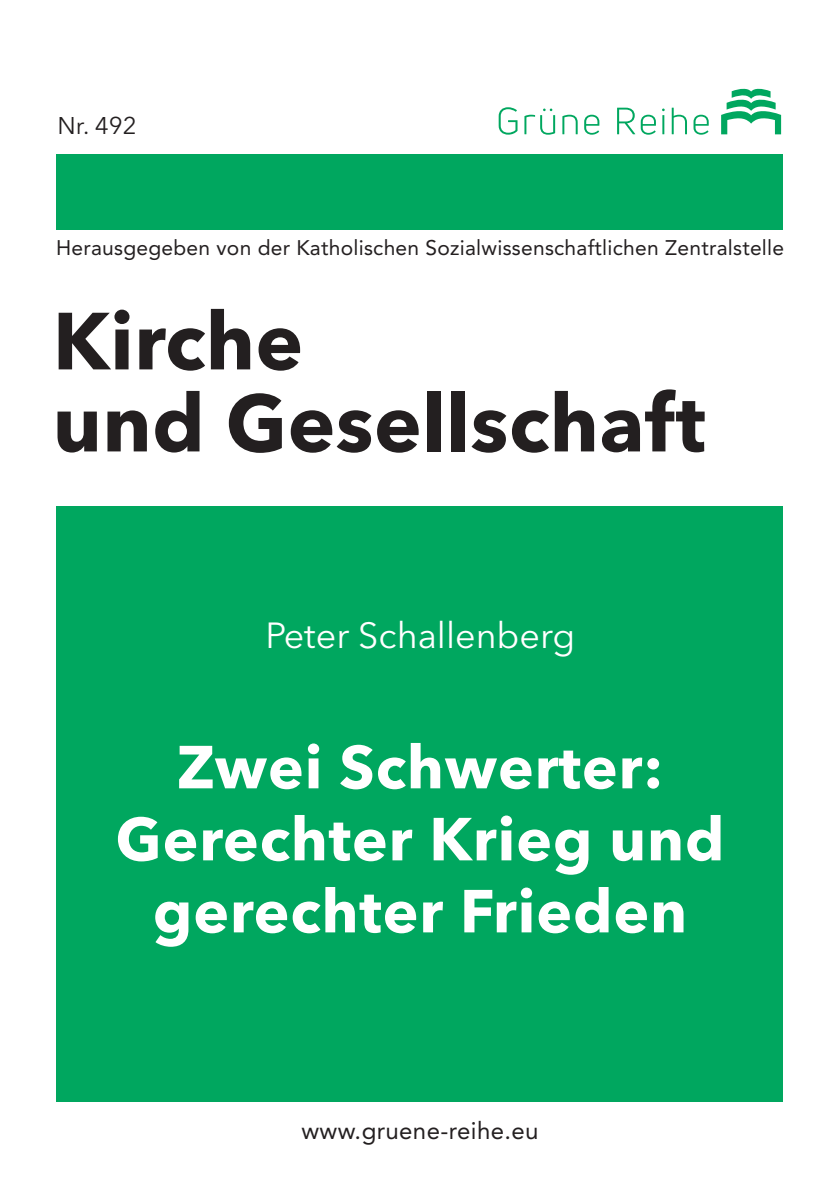
<style>
.page{position:relative;width:840px;height:1191px;background:#fff}
.page>*{position:absolute;margin:0;border:0;box-sizing:border-box;transform-origin:0 0}
.t1{font:700 80px/82px "Avenir Next LT Pro";letter-spacing:.005em;color:#231f20}
.t2{font:700 60px/72px "Avenir Next LT Pro";letter-spacing:.015em;color:#fff;text-align:center}
.t3{font:36px "Avenir Next LT Pro";color:#fff}
.t4{font:24px "Avenir LT Std";letter-spacing:.015em;color:#231f20}
.t5{font:24px "Avenir Next LT Pro";color:#231f20}
.t6{font:21px "Avenir LT Std";letter-spacing:.01em;color:#231f20}
</style>
<div class="page">
<div style="left:57px;top:154px;width:725px;height:76px;background:#00a75f"></div>
<div style="left:57px;top:506px;width:725px;height:595px;background:#00a75f"></div>
<svg style="left:721px;top:88px;width:59px;height:46px"></svg>
<svg style="left:498px;top:107px;width:19px;height:28px"></svg>
<svg style="left:524px;top:109px;width:31px;height:26px"></svg>
<svg style="left:562px;top:115px;width:15px;height:19px"></svg>
<svg style="left:584px;top:115px;width:15px;height:20px"></svg>
<svg style="left:617px;top:108px;width:38px;height:27px"></svg>
<svg style="left:662px;top:108px;width:2px;height:26px"></svg>
<svg style="left:671px;top:108px;width:15px;height:26px"></svg>
<svg style="left:693px;top:115px;width:15px;height:20px"></svg>
<p class="t5" style="left:57px;top:111px;width:81px">Nr. 492</p>
<p class="t6" style="left:56px;top:236px;width:729px">Herausgegeben von der Katholischen Sozialwissenschaftlichen Zentralstelle</p>
<h1 class="t1" style="left:53px;top:300px;width:654px">Kirche<br>und Gesellschaft</h1>
<h3 class="t3" style="left:265px;top:614px;width:311px">Peter Schallenberg</h3>
<h2 class="t2" style="left:115px;top:730px;width:610px">Zwei Schwerter:<br>Gerechter Krieg und gerechter Frieden</h2>
<p class="t4" style="left:301px;top:1117px;width:238px">www.gruene-reihe.eu</p>
</div>
